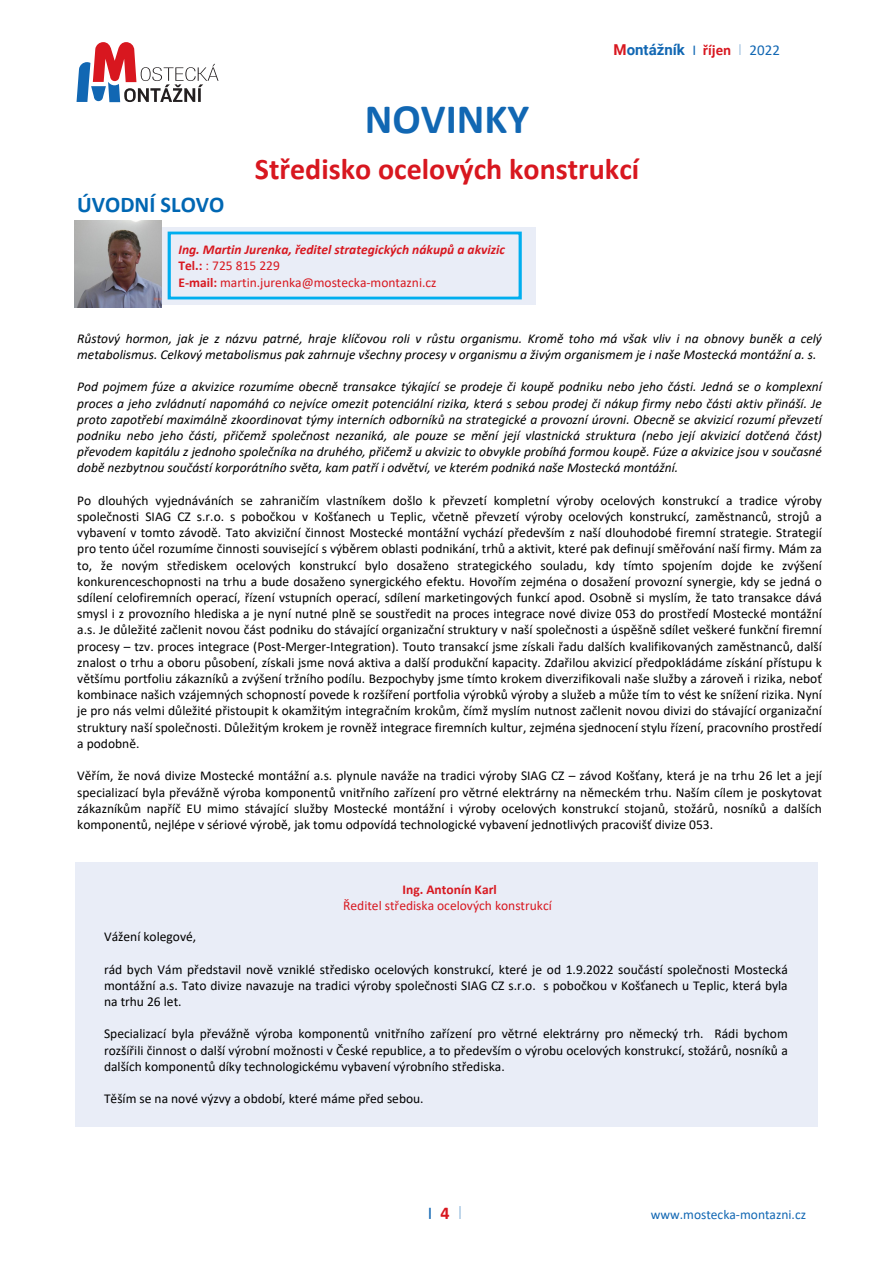
<style>
.page{position:relative;width:893px;height:1263px;background:#fff}
.page>*{position:absolute;margin:0;border:0;box-sizing:border-box;transform-origin:0 0}
.t1{font:700 42px "Calibri";color:#1167b3}
.t2{font:700 30px "Calibri";color:#d8171f}
.t3{font:700 22.5px "Calibri";color:#0067b3}
.t4{font:18px "Calibri";color:#1167b3}
.t5{font:700 15px "Roboto";color:#1167b3}
.t6{font:13.5px/16.2px "Calibri";color:#000;text-align:justify}
.t7{font:italic 13.5px/16.2px "Calibri";color:#000}
.t8{font:italic 700 13.5px/16.2px "Calibri";color:#d81820}
.t9{font:13.5px "Calibri";color:#d81820}
.t10{font:13.5px "Calibri";color:#1167b3}
.t11{font:700 13.5px "Calibri";color:#d81820}
.s1{color:#d8171f}
.s2{font-family:"Calibri";font-weight:400}
.s3{font-family:"Calibri";color:#d8171f}
.s4{font-weight:100}
.s5{font-style:normal}
.s6{font-weight:400;font-style:normal}
.s7{font-style:inherit}
.s8{font-weight:700;color:#d8171f}
.s9{font-family:"Roboto";font-weight:100}
</style>
<div class="page">
<div style="left:75px;top:227px;width:461px;height:78px;background:#e9edf7"></div>
<svg style="left:77px;top:42px;width:142px;height:60px"></svg>
<img style="left:75px;top:221px;width:87px;height:86px">
<div style="left:75px;top:862px;width:743px;height:265px;background:#e9edf7"></div>
<div style="left:168px;top:231px;width:354px;height:69px;border:3px solid #00aeef"></div>
<p class="t5" style="left:614px;top:39px;width:168px"><span class="s1">M</span>ontážník <span class="s2">I</span> <span class="s3">říjen</span> <span class="s4">I</span> <span class="s2">2022</span></p>
<p class="t3" style="left:77px;top:189px;width:149px">ÚVODNÍ SLOVO</p>
<p class="t1" style="left:365px;top:89px;width:166px">NOVINKY</p>
<p class="t2" style="left:255px;top:148px;width:386px">Středisko ocelových konstrukcí</p>
<p class="t8" style="left:178px;top:241px;width:328px">Ing. Martin Jurenka, ředitel strategických nákupů a akvizic<br><span class="s5">Tel.:</span> <span class="s6">: 725 815 229<br></span><span class="s5">E-mail:</span> <span class="s6">martin.jurenka@mostecka-montazni.cz</span></p>
<p class="t7" style="left:77px;top:330px;width:746px">Růstový hormon, jak je z názvu patrné, hraje klíčovou roli v růstu organismu. Kromě toho má však vliv i na obnovy buněk a celý metabolismus. Celkový metabolismus pak zahrnuje všechny procesy v organismu a živým organismem je i naše Mostecká montážní a. s.</p>
<p class="t7" style="left:77px;top:378px;width:746px;text-align:justify">Pod pojmem fúze a akvizice rozumíme obecně transakce týkající se prodeje či koupě podniku nebo jeho části. Jedná se o komplexní proces a jeho zvládnutí napomáhá co nejvíce omezit potenciální rizika, která <span class="s7">s</span> sebou prodej či nákup firmy nebo části aktiv přináší. Je proto zapotřebí maximálně zkoordinovat týmy interních odborníků na strategické a provozní úrovni. Obecně se akvizicí rozumí převzetí podniku nebo jeho části, přičemž společnost nezaniká, ale pouze se mění její vlastnická struktura (nebo její akvizicí dotčená část) převodem kapitálu z jednoho společníka na druhého, přičemž u akvizic to obvykle probíhá formou koupě. Fúze a akvizice jsou v současné době nezbytnou součástí korporátního světa, kam patří i odvětví, ve kterém podniká naše Mostecká montážní.</p>
<p class="t6" style="left:77px;top:492px;width:746px">Po dlouhých vyjednáváních se zahraničím vlastníkem došlo k převzetí kompletní výroby ocelových konstrukcí a tradice výroby společnosti SIAG CZ s.r.o. s pobočkou v Košťanech u Teplic, včetně převzetí výroby ocelových konstrukcí, zaměstnanců, strojů a vybavení v tomto závodě. Tato akviziční činnost Mostecké montážní vychází především z naší dlouhodobé firemní strategie. Strategií pro tento účel rozumíme činnosti související s výběrem oblasti podnikání, trhů a aktivit, které pak definují směřování naší firmy. Mám za to, že novým střediskem ocelových konstrukcí bylo dosaženo strategického souladu, kdy tímto spojením dojde ke zvýšení konkurenceschopnosti na trhu a bude dosaženo synergického efektu. Hovořím zejména o dosažení provozní synergie, kdy se jedná o sdílení celofiremních operací, řízení vstupních operací, sdílení marketingových funkcí apod. Osobně si myslím, že tato transakce dává smysl i z provozního hlediska a je nyní nutné plně se soustředit na proces integrace nové divize 053 do prostředí Mostecké montážní a.s. Je důležité začlenit novou část podniku do stávající organizační struktury v naší společnosti a úspěšně sdílet veškeré funkční firemní procesy – tzv. proces integrace (Post-Merger-Integration). Touto transakcí jsme získali řadu dalších kvalifikovaných zaměstnanců, další znalost o trhu a oboru působení, získali jsme nová aktiva a další produkční kapacity. Zdařilou akvizicí předpokládáme získání přístupu k většímu portfoliu zákazníků a zvýšení tržního podílu. Bezpochyby jsme tímto krokem diverzifikovali naše služby a zároveň i rizika, neboť kombinace našich vzájemných schopností povede k rozšíření portfolia výrobků výroby a služeb a může tím to vést ke snížení rizika. Nyní je pro nás velmi důležité přistoupit k okamžitým integračním krokům, čímž myslím nutnost začlenit novou divizi do stávající organizační struktury naší společnosti. Důležitým krokem je rovněž integrace firemních kultur, zejména sjednocení stylu řízení, pracovního prostředí a podobně.</p>
<p class="t6" style="left:77px;top:767px;width:746px">Věřím, že nová divize Mostecké montážní a.s. plynule naváže na tradici výroby SIAG CZ – závod Košťany, která je na trhu 26 let a její specializací byla převážně výroba komponentů vnitřního zařízení pro větrné elektrárny na německém trhu. Naším cílem je poskytovat zákazníkům napříč EU mimo stávající služby Mostecké montážní i výroby ocelových konstrukcí stojanů, stožárů, nosníků a dalších komponentů, nejlépe v sériové výrobě, jak tomu odpovídá technologické vybavení jednotlivých pracovišť divize 053.</p>
<p class="t11" style="left:402px;top:880px;width:96px">Ing. Antonín Karl</p>
<p class="t9" style="left:343px;top:896px;width:210px">Ředitel střediska ocelových konstrukcí</p>
<p class="t6" style="left:104px;top:928px;width:94px">Vážení kolegové,</p>
<p class="t6" style="left:104px;top:961px;width:685px">rád bych Vám představil nově vzniklé středisko ocelových konstrukcí, které je od 1.9.2022 součástí společnosti Mostecká montážní a.s. Tato divize navazuje na tradici výroby společnosti SIAG CZ s.r.o. s pobočkou v Košťanech u Teplic, která byla na trhu 26 let.</p>
<p class="t6" style="left:104px;top:1025px;width:685px">Specializací byla převážně výroba komponentů vnitřního zařízení pro větrné elektrárny pro německý trh. Rádi bychom rozšířili činnost o další výrobní možnosti v České republice, a to především o výrobu ocelových konstrukcí, stožárů, nosníků a dalších komponentů díky technologickému vybavení výrobního střediska.</p>
<p class="t6" style="left:104px;top:1090px;width:321px">Těším se na nové výzvy a období, které máme před sebou.</p>
<p class="t4" style="left:428px;top:1201px;width:36px">I <span class="s8">4</span> <span class="s9">I</span></p>
<p class="t10" style="left:651px;top:1205px;width:157px">www.mostecka-montazni.cz</p>
</div>
